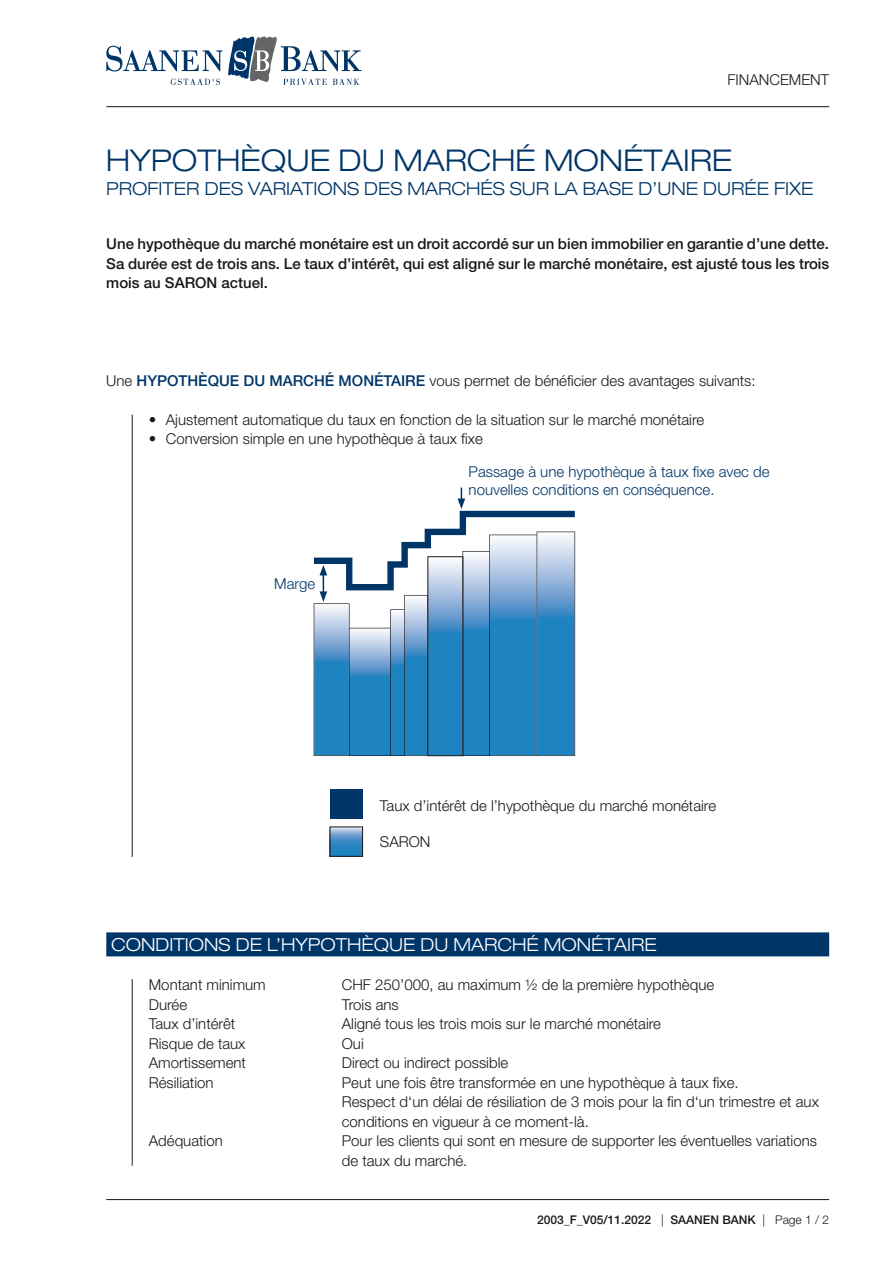
<style>
.page{position:relative;width:893px;height:1263px;background:#fff}
.page>*{position:absolute;margin:0;border:0;box-sizing:border-box;transform-origin:0 0}
.t1{font:300 expanded 30px "Helvetica Neue LT Std";color:#003568}
.t2{font:300 expanded 18px "Helvetica Neue LT Std";color:#003568}
.t3{font:300 expanded 18px "Helvetica Neue LT Std";color:#fff}
.t4{font:300 15px/19.5px "Helvetica Neue LT Std";color:#1a171c}
.t5{font:500 15px/19.5px "Helvetica Neue LT Std";color:#1a171c;text-align:justify}
.t6{font:300 15px/18px "Helvetica Neue LT Std";color:#003568}
.t7{font:500 12px "Helvetica Neue LT Std";color:#1a171c}
.s1{font-weight:500;color:#003568}
.s2{font-weight:300}
</style>
<div class="page">
<hr style="left:106px;top:106px;width:723px;height:1px;background:#1a171c">
<svg style="left:106px;top:36px;width:255px;height:49px"></svg>
<hr style="left:106px;top:1199px;width:723px;height:1px;background:#1a171c">
<div style="left:106px;top:932px;width:723px;height:24px;background:#003568"></div>
<hr style="left:132px;top:415px;width:1px;height:442px;background:#1a171c">
<hr style="left:132px;top:979px;width:1px;height:187px;background:#1a171c">
<img style="left:332px;top:829px;width:29px;height:25px">
<div style="left:330px;top:789px;width:32px;height:30px;background:#003568"></div>
<svg style="left:313px;top:487px;width:263px;height:269px"></svg>
<p class="t4" style="left:727px;top:70px;width:103px">FINANCEMENT</p>
<h1 class="t1" style="left:106px;top:142px;width:628px">HYPOTHÈQUE DU MARCHÉ MONÉTAIRE</h1>
<p class="t2" style="left:106px;top:178px;width:709px">PROFITER DES VARIATIONS DES MARCHÉS SUR LA BASE D’UNE DURÉE FIXE</p>
<p class="t5" style="left:106px;top:234px;width:724px">Une hypothèque du marché monétaire est un droit accordé sur un bien immobilier en garantie d’une dette.<br>Sa durée est de trois ans. Le taux d’intérêt, qui est aligné sur le marché monétaire, est ajusté tous les trois mois au SARON actuel.</p>
<p class="t4" style="left:106px;top:370px;width:651px">Une <span class="s1">HYPOTHÈQUE DU MARCHÉ MONÉTAIRE</span> vous permet de bénéficier des avantages suivants:</p>
<p class="t4" style="left:149px;top:409px;width:557px">• Ajustement automatique du taux en fonction de la situation sur le marché monétaire</p>
<p class="t4" style="left:149px;top:429px;width:336px">• Conversion simple en une hypothèque à taux fixe</p>
<p class="t6" style="left:274px;top:574px;width:43px">Marge</p>
<p class="t6" style="left:469px;top:463px;width:302px">Passage à une hypothèque à taux fixe avec de nouvelles conditions en conséquence.</p>
<p class="t4" style="left:380px;top:796px;width:338px">Taux d’intérêt de l’hypothèque du marché monétaire</p>
<p class="t4" style="left:380px;top:832px;width:52px">SARON</p>
<p class="t3" style="left:111px;top:934px;width:547px">CONDITIONS DE L’HYPOTHÈQUE DU MARCHÉ MONÉTAIRE</p>
<p class="t4" style="left:149px;top:975px;width:118px">Montant minimum</p>
<p class="t4" style="left:342px;top:975px;width:374px">CHF 250’000, au maximum ½ de la première hypothèque</p>
<p class="t4" style="left:149px;top:994px;width:40px">Durée</p>
<p class="t4" style="left:342px;top:994px;width:58px">Trois ans</p>
<p class="t4" style="left:149px;top:1014px;width:88px">Taux d’intérêt</p>
<p class="t4" style="left:342px;top:1014px;width:321px">Aligné tous les trois mois sur le marché monétaire</p>
<p class="t4" style="left:149px;top:1033px;width:98px">Risque de taux</p>
<p class="t4" style="left:342px;top:1033px;width:23px">Oui</p>
<p class="t4" style="left:149px;top:1053px;width:99px">Amortissement</p>
<p class="t4" style="left:342px;top:1053px;width:168px">Direct ou indirect possible</p>
<p class="t4" style="left:149px;top:1072px;width:66px">Résiliation</p>
<p class="t4" style="left:342px;top:1072px;width:479px">Peut une fois être transformée en une hypothèque à taux fixe.<br>Respect d‘un délai de résiliation de 3 mois pour la fin d‘un trimestre et aux conditions en vigueur à ce moment-là.</p>
<p class="t4" style="left:149px;top:1131px;width:75px">Adéquation</p>
<p class="t4" style="left:342px;top:1131px;width:477px">Pour les clients qui sont en mesure de supporter les éventuelles variations de taux du marché.</p>
<p class="t7" style="left:537px;top:1213px;width:294px">2003_F_V05/11.2022 <span class="s2">|</span> SAANEN BANK <span class="s2">| Page 1 / 2</span></p>
</div>
